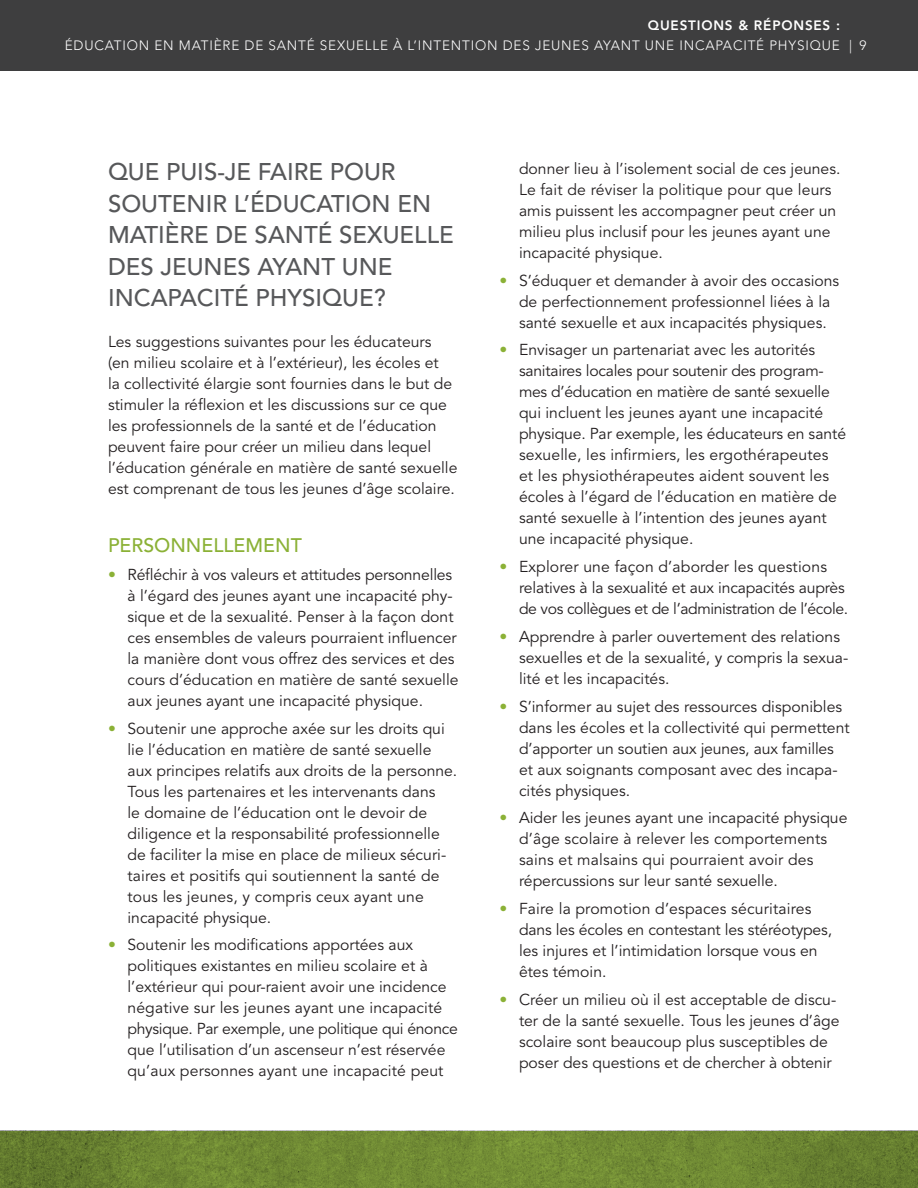
<style>
.page{position:relative;width:918px;height:1188px;background:#fff}
.page>*{position:absolute;margin:0;border:0;box-sizing:border-box;transform-origin:0 0}
.HD_2{font:500 24px/31.5px "Avenir LT Std";color:#57585a}
.HD_3{font:500 19.5px "Avenir LT Std";color:#8bb136}
.Bullet_1{font:15.75px/21px "Avenir LT Std";color:#231f20}
.BODY{font:15.75px/21px "Avenir LT Std";color:#231f20}
.t1{font:300 15px "Avenir LT Std";letter-spacing:.06em;color:#fff}
.t2{font:300 13.5px "Avenir LT Std";letter-spacing:.06em;color:#fff}
.t3{font:800 13.5px "Avenir LT Std";letter-spacing:.06em;color:#fff}
.s1{color:#8bb136}
</style>
<div class="page">
<svg style="left:0;top:1131px;width:918px;height:57px;background:#6c8632"></svg>
<div style="left:0;top:0;width:918px;height:70px;background:#3e3e3f"></div>
<p class="t3" style="left:648px;top:18px;width:194px">QUESTIONS &amp; RÉPONSES :</p>
<p class="t2" style="left:65px;top:37px;width:803px">ÉDUCATION EN MATIÈRE DE SANTÉ SEXUELLE À L’INTENTION DES JEUNES AYANT UNE INCAPACITÉ PHYSIQUE | 9</p>
<p class="t1" style="left:638px;top:25px;width:228px">REPORT TITLE GOES HERE | 9</p>
<p class="HD_2" style="left:108px;top:157px;width:347px">QUE PUIS-JE FAIRE POUR<br>SOUTENIR L’ÉDUCATION EN<br>MATIÈRE DE SANTÉ SEXUELLE<br>DES JEUNES AYANT UNE<br>INCAPACITÉ PHYSIQUE?</p>
<p class="BODY" style="left:108px;top:332px;width:351px">Les suggestions suivantes pour les éducateurs<br>(en milieu scolaire et à l’extérieur), les écoles et<br>la collectivité élargie sont fournies dans le but de stimuler la réflexion et les discussions sur ce que les professionnels de la santé et de l’éducation peuvent faire pour créer un milieu dans lequel l’éducation générale en matière de santé sexuelle est comprenant de tous les jeunes d’âge scolaire.</p>
<p class="HD_3" style="left:108px;top:534px;width:195px">PERSONNELLEMENT</p>
<p class="Bullet_1" style="left:128px;top:564px;width:333px;text-indent:-20px"><span class="s1">•</span> Réfléchir à vos valeurs et attitudes personnelles à l’égard des jeunes ayant une incapacité phy&shy;sique et de la sexualité. Penser à la façon dont ces ensembles de valeurs pourraient influencer la manière dont vous offrez des services et des cours d’éducation en matière de santé sexuelle aux jeunes ayant une incapacité physique.</p>
<p class="Bullet_1" style="left:128px;top:718px;width:331px;text-indent:-20px"><span class="s1">•</span> Soutenir une approche axée sur les droits qui lie l’éducation en matière de santé sexuelle aux principes relatifs aux droits de la personne.<br>Tous les partenaires et les intervenants dans<br>le domaine de l’éducation ont le devoir de diligence et la responsabilité professionnelle de faciliter la mise en place de milieux sécuri&shy;taires et positifs qui soutiennent la santé de tous les jeunes, y compris ceux ayant une incapacité physique.</p>
<p class="Bullet_1" style="left:128px;top:935px;width:332px;text-indent:-20px"><span class="s1">•</span> Soutenir les modifications apportées aux politiques existantes en milieu scolaire et à l’extérieur qui pour-raient avoir une incidence négative sur les jeunes ayant une incapacité physique. Par exemple, une politique qui énonce que l’utilisation d’un ascenseur n’est réservée qu’aux personnes ayant une incapacité peut</p>
<p class="Bullet_1" style="left:519px;top:158px;width:323px">donner lieu à l’isolement social de ces jeunes.<br>Le fait de réviser la politique pour que leurs amis puissent les accompagner peut créer un milieu plus inclusif pour les jeunes ayant une incapacité physique.</p>
<p class="Bullet_1" style="left:519px;top:270px;width:322px;text-indent:-20px"><span class="s1">•</span> S’éduquer et demander à avoir des occasions de perfectionnement professionnel liées à la santé sexuelle et aux incapacités physiques.</p>
<p class="Bullet_1" style="left:519px;top:340px;width:329px;text-indent:-20px"><span class="s1">•</span> Envisager un partenariat avec les autorités sanitaires locales pour soutenir des program&shy;mes d’éducation en matière de santé sexuelle qui incluent les jeunes ayant une incapacité physique. Par exemple, les éducateurs en santé sexuelle, les infirmiers, les ergothérapeutes et les physiothérapeutes aident souvent les écoles à l’égard de l’éducation en matière de santé sexuelle à l’intention des jeunes ayant une incapacité physique.</p>
<p class="Bullet_1" style="left:519px;top:557px;width:331px;text-indent:-20px"><span class="s1">•</span> Explorer une façon d’aborder les questions relatives à la sexualité et aux incapacités auprès de vos collègues et de l’administration de l’école.</p>
<p class="Bullet_1" style="left:519px;top:626px;width:331px;text-indent:-20px"><span class="s1">•</span> Apprendre à parler ouvertement des relations sexuelles et de la sexualité, y compris la sexua&shy;lité et les incapacités.</p>
<p class="Bullet_1" style="left:519px;top:696px;width:332px;text-indent:-20px"><span class="s1">•</span> S’informer au sujet des ressources disponibles dans les écoles et la collectivité qui permettent d’apporter un soutien aux jeunes, aux familles et aux soignants composant avec des incapa&shy;cités physiques.</p>
<p class="Bullet_1" style="left:519px;top:808px;width:330px;text-indent:-20px"><span class="s1">•</span> Aider les jeunes ayant une incapacité physique d’âge scolaire à relever les comportements sains et malsains qui pourraient avoir des répercussions sur leur santé sexuelle.</p>
<p class="Bullet_1" style="left:519px;top:899px;width:315px;text-indent:-20px"><span class="s1">•</span> Faire la promotion d’espaces sécuritaires dans les écoles en contestant les stéréotypes, les injures et l’intimidation lorsque vous en êtes témoin.</p>
<p class="Bullet_1" style="left:519px;top:989px;width:322px;text-indent:-20px"><span class="s1">•</span> Créer un milieu où il est acceptable de discu&shy;ter de la santé sexuelle. Tous les jeunes d’âge scolaire sont beaucoup plus susceptibles de poser des questions et de chercher à obtenir</p>
</div>
